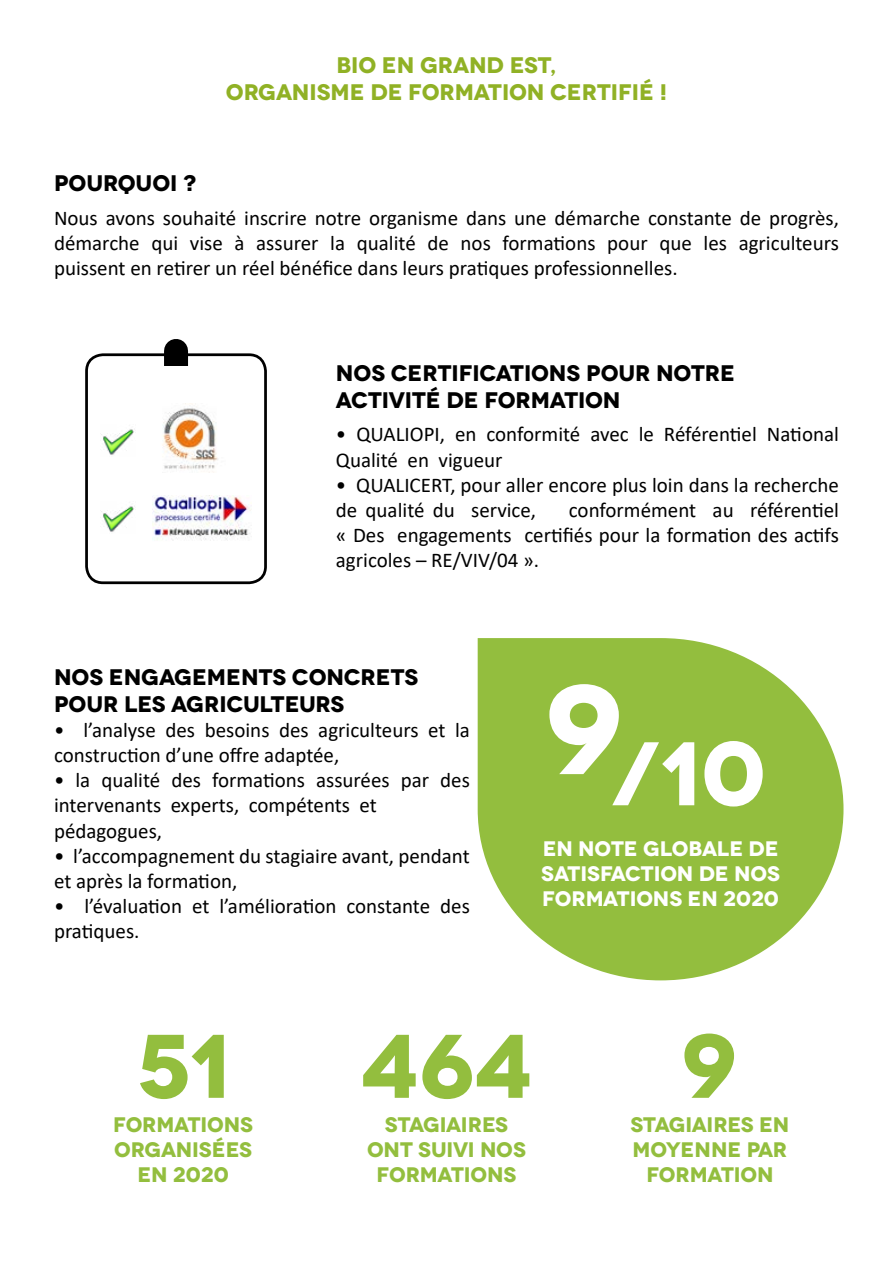
<style>
.page{position:relative;width:893px;height:1263px;background:#fff}
.page>*{position:absolute;margin:0;border:0;box-sizing:border-box;transform-origin:0 0}
.t1{font:700 90px "Novecentowide";color:#93be3e}
.t2{font:700 90px "Novecentowide";color:#fff}
.t3{font:700 22.5px/27px "Novecentowide";letter-spacing:-.005em;color:#000}
.t4{font:700 22.5px/27px "Novecentowide";color:#90b125;text-align:center}
.t5{font:21px/25.2px "Calibri";color:#000}
.t6{font:700 21px/25.2px "Novecentowide";letter-spacing:-.01em;color:#93be3e;text-align:center}
.t7{font:700 21px/25.2px "Novecentowide";letter-spacing:-.01em;color:#fff;text-align:justify}
</style>
<div class="page">
<div style="left:85px;top:353px;width:182px;height:231px;border:3px solid #000;border-radius:16px"></div>
<img style="left:162px;top:403px;width:56px;height:69px">
<img style="left:153px;top:496px;width:98px;height:45px">
<img style="left:101px;top:429px;width:34px;height:26px">
<img style="left:101px;top:506px;width:34px;height:26px">
<div style="left:164px;top:351px;width:24px;height:18px;background:#000"></div>
<div style="left:153px;top:366px;width:46px;height:21px;background:#fff"></div>
<svg style="left:478px;top:638px;width:365px;height:342px;fill:#93be3e"></svg>
<p class="t4" style="left:226px;top:52px;width:443px">BIO EN GRAND EST,<br>ORGANISME DE FORMATION CERTIFIÉ !</p>
<p class="t3" style="left:54px;top:170px;width:144px">POURQUOI ?</p>
<p class="t5" style="left:54px;top:205px;width:786px;text-align:justify">Nous avons souhaité inscrire notre organisme dans une démarche constante de progrès, démarche qui vise à assurer la qualité de nos formations pour que les agriculteurs puissent en retirer un réel bénéfice dans leurs pratiques professionnelles.</p>
<p class="t3" style="left:336px;top:359px;width:401px">NOS CERTIFICATIONS POUR NOTRE<br>ACTIVITÉ DE FORMATION</p>
<p class="t5" style="left:336px;top:421px;width:504px">• QUALIOPI, en conformité avec le Référentiel National<br>Qualité en vigueur</p>
<p class="t5" style="left:336px;top:472px;width:505px">• QUALICERT, pour aller encore plus loin dans la recherche de qualité du service,</p>
<p class="t5" style="left:336px;top:497px;width:505px;text-align:justify;text-indent:233px">conformément au référentiel « Des engagements certifiés pour la formation des actifs agricoles – RE/VIV/04 ».</p>
<p class="t3" style="left:54px;top:663px;width:366px">NOS ENGAGEMENTS CONCRETS<br>POUR LES AGRICULTEURS</p>
<p class="t5" style="left:54px;top:717px;width:417px">• l’analyse des besoins des agriculteurs et la construction d’une offre adaptée,</p>
<p class="t5" style="left:54px;top:767px;width:417px">• la qualité des formations assurées par des intervenants experts, compétents et pédagogues,</p>
<p class="t5" style="left:54px;top:843px;width:417px">• l’accompagnement du stagiaire avant, pendant et après la formation,</p>
<p class="t5" style="left:54px;top:893px;width:417px">• l’évaluation et l’amélioration constante des pratiques.</p>
<h1 class="t2" style="left:547px;top:717px;width:220px"><sup>9</sup>/10</h1>
<p class="t7" style="left:541px;top:836px;width:240px">EN NOTE GLOBALE DE SATISFACTION DE NOS FORMATIONS EN 2020</p>
<h1 class="t1" style="left:135px;top:1010px;width:97px">51</h1>
<p class="t6" style="left:113px;top:1112px;width:142px">FORMATIONS<br>ORGANISÉES<br>EN 2020</p>
<h1 class="t1" style="left:360px;top:1010px;width:174px">464</h1>
<p class="t6" style="left:367px;top:1112px;width:160px">STAGIAIRES<br>ONT SUIVI NOS<br>FORMATIONS</p>
<h1 class="t1" style="left:683px;top:1010px;width:56px">9</h1>
<p class="t6" style="left:630px;top:1112px;width:161px">STAGIAIRES EN<br>MOYENNE PAR<br>FORMATION</p>
</div>
